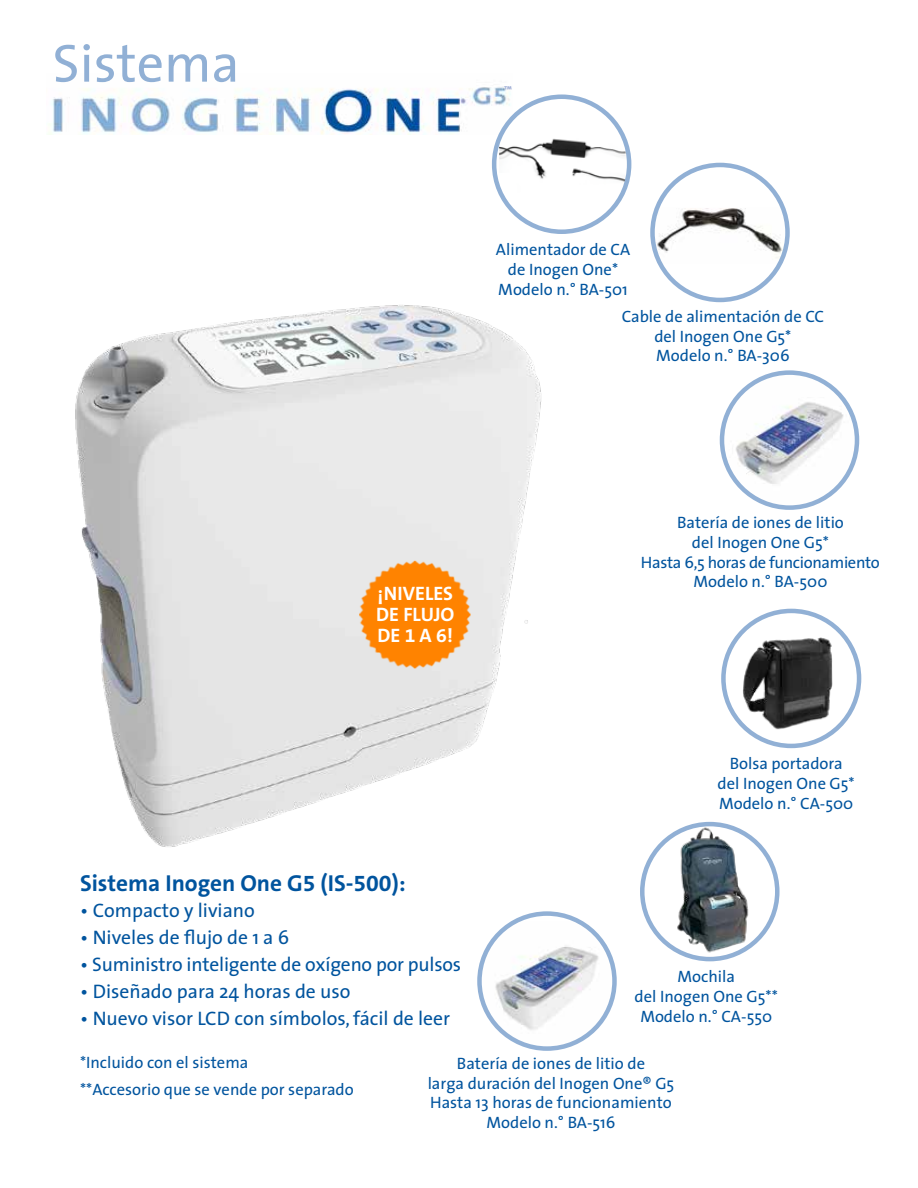
<style>
.page{position:relative;width:918px;height:1188px;background:#fff}
.page>*{position:absolute;margin:0;border:0;box-sizing:border-box;transform-origin:0 0}
.t1{font:54px "The Sans";color:#91b0d5}
.t2{font:700 23.25px "The Sans C5";color:#00549e}
.t3{font:19.65px "The Sans";color:#00549e}
.t4{font:700 19.5px/21px "The Sans C5";color:#fff;text-align:justify}
.t5{font:16.5px/19.8px "The Sans";color:#00549e;text-align:center}
.t6{font:700 11.55px "The Sans C5";color:#a2b0d6}
</style>
<div class="page">
<img style="left:75px;top:196px;width:615px;height:687px">
<img style="left:653px;top:208px;width:131px;height:55px">
<div style="left:650px;top:163px;width:140px;height:139px;border:4px solid #91b0d5;border-radius:50%"></div>
<img style="left:722px;top:373px;width:135px;height:135px;border-radius:67px">
<div style="left:720px;top:370px;width:139px;height:140px;border:4px solid #91b0d5;border-radius:50%"></div>
<img style="left:482px;top:922px;width:130px;height:126px">
<div style="left:477px;top:911px;width:140px;height:140px;border:4px solid #91b0d5;border-radius:50%"></div>
<div style="left:721px;top:609px;width:140px;height:139px;border:4px solid #91b0d5;border-radius:50%"></div>
<img style="left:649px;top:823px;width:114px;height:137px">
<img style="left:741px;top:635px;width:93px;height:95px">
<img style="left:49px;top:87px;width:464px;height:48px">
<img style="left:248px;top:511px;width:316px;height:229px">
<img style="left:499px;top:119px;width:127px;height:82px">
<div style="left:492px;top:95px;width:139px;height:139px;border:4px solid #91b0d5;border-radius:50%"></div>
<h1 class="t1" style="left:52px;top:18px;width:189px">Sistema</h1>
<p class="t6" style="left:504px;top:83px;width:9px">™</p>
<p class="t5" style="left:496px;top:239px;width:136px">Alimentador de CA de Inogen One*<br>Modelo n.° BA-501</p>
<p class="t5" style="left:622px;top:306px;width:204px">Cable de alimentación de CC del Inogen One G5*<br>Modelo n.° BA-306</p>
<p class="t4" style="left:376px;top:583px;width:80px">¡NIVELES DE FLUJO DE 1 A 6!</p>
<p class="t5" style="left:641px;top:512px;width:241px">Batería de iones de litio<br>del Inogen One G5*<br>Hasta 6,5 horas de funcionamiento<br>Modelo n.° BA-500</p>
<p class="t5" style="left:718px;top:753px;width:139px">Bolsa portadora del Inogen One G5*<br>Modelo n.° CA-500</p>
<h2 class="t2" style="left:80px;top:868px;width:327px">Sistema Inogen One G5 (IS-500):</h2>
<p class="t3" style="left:80px;top:895px;width:176px">• Compacto y liviano</p>
<p class="t3" style="left:80px;top:921px;width:211px">• Niveles de flujo de 1 a 6</p>
<p class="t3" style="left:80px;top:948px;width:383px">• Suministro inteligente de oxígeno por pulsos</p>
<p class="t3" style="left:80px;top:975px;width:272px">• Diseñado para 24 horas de uso</p>
<p class="t3" style="left:80px;top:1002px;width:372px">• Nuevo visor LCD con símbolos, fácil de leer</p>
<p class="t5" style="left:80px;top:1048px;width:275px;line-height:26.8px;text-align:left">*Incluido con el sistema<br>**Accesorio que se vende por separado</p>
<p class="t5" style="left:635px;top:966px;width:145px">Mochila<br>del Inogen One G5**<br>Modelo n.° CA-550</p>
<p class="t5" style="left:428px;top:1053px;width:248px">Batería de iones de litio de<br>larga duración del Inogen One® G5<br>Hasta 13 horas de funcionamiento<br>Modelo n.° BA-516</p>
</div>
